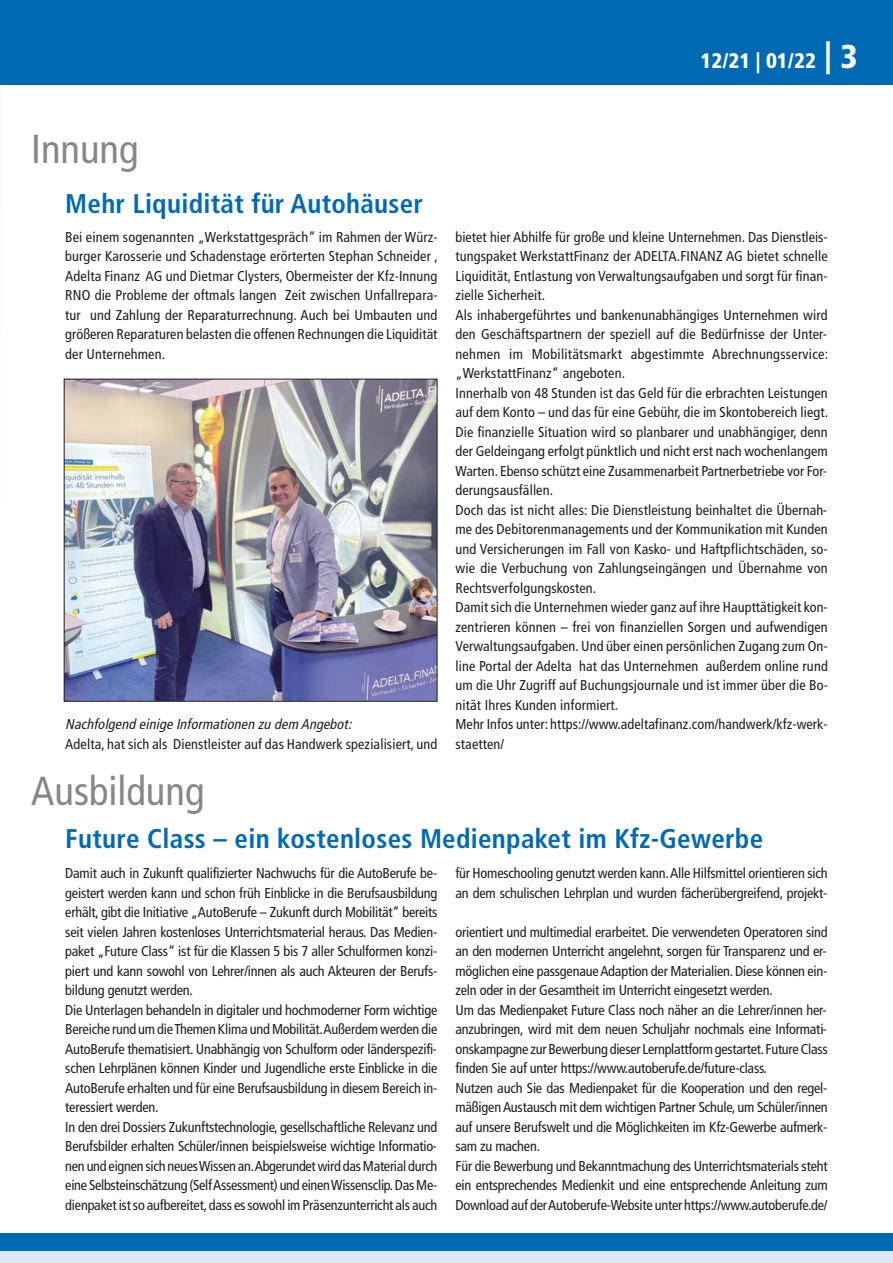
<style>
.page{position:relative;width:893px;height:1263px;background:#fff}
.page>*{position:absolute;margin:0;border:0;box-sizing:border-box;transform-origin:0 0}
.t1{font:condensed 40.5px "Frutiger";color:#878787}
.t2{font:700 condensed 27px "Frutiger";letter-spacing:.01em;color:#0069b4}
.t3{font:900 condensed 21px "Frutiger";color:#fff}
.t4{font:condensed 14.25px/19.5px "Frutiger";letter-spacing:-.015em;color:#1d1d1b}
.t5{font:condensed 14.25px/19.5px "Frutiger";letter-spacing:.01em;color:#1d1d1b}
.t6{font:italic condensed 14.25px "Frutiger";color:#1d1d1b}
.s1{font-size:33px}
</style>
<div class="page">
<div style="left:0;top:1250px;width:893px;height:13px;background:#dfe6f6"></div>
<div style="left:0;top:1233px;width:893px;height:17px;background:#0069b4"></div>
<div style="left:0;top:0;width:893px;height:85px;background:#0069b4"></div>
<img style="left:66px;top:381px;width:369px;height:319px">
<div style="left:64px;top:379px;width:373px;height:323px;border:1px solid #1d1d1b"></div>
<h3 class="t3" style="left:700px;top:54px;width:158px">12/21 | 01/22 <span class="s1">| 3</span></h3>
<h1 class="t1" style="left:31px;top:133px;width:109px">Innung</h1>
<h2 class="t2" style="left:65px;top:193px;width:359px">Mehr Liquidität für Autohäuser</h2>
<p class="t4" style="left:65px;top:228px;width:374px;text-align:justify">Bei einem sogenannten „Werkstattgespräch“ im Rahmen der Würz&shy;burger Karosserie und Schadenstage erörterten Stephan Schneider , Adelta Finanz AG und Dietmar Clysters, Obermeister der Kfz-Innung RNO die Probleme der oftmals langen Zeit zwischen Unfallrepara&shy;tur und Zahlung der Reparaturrechnung. Auch bei Umbauten und größeren Reparaturen belasten die offenen Rechnungen die Liquidität der Unternehmen.</p>
<p class="t6" style="left:65px;top:719px;width:291px">Nachfolgend einige Informationen zu dem Angebot:</p>
<p class="t5" style="left:65px;top:735px;width:374px">Adelta, hat sich als Dienstleister auf das Handwerk spezialisiert, und</p>
<h1 class="t1" style="left:31px;top:774px;width:175px">Ausbildung</h1>
<p class="t5" style="left:455px;top:228px;width:374px">bietet hier Abhilfe für große und kleine Unternehmen. Das Dienstleis - tungspaket WerkstattFinanz der ADELTA.FINANZ AG bietet schnelle Liquidität, Entlastung von Verwaltungsaufgaben und sorgt für finan&shy;zielle Sicherheit.<br>Als inhabergeführtes und bankenunabhängiges Unternehmen wird den Geschäftspartnern der speziell auf die Bedürfnisse der Unter&shy;nehmen im Mobilitätsmarkt abgestimmte Abrechnungsservice: „WerkstattFinanz“ angeboten.<br>Innerhalb von 48 Stunden ist das Geld für die erbrachten Leistungen auf dem Konto – und das für eine Gebühr, die im Skontobereich liegt.<br>Die finanzielle Situation wird so planbarer und unabhängiger, denn der Geldeingang erfolgt pünktlich und nicht erst nach wochenlangem Warten. Ebenso schützt eine Zusammenarbeit Partnerbetriebe vor For&shy;derungsausfällen.<br>Doch das ist nicht alles: Die Dienstleistung beinhaltet die Übernah&shy;me des Debitorenmanagements und der Kommunikation mit Kunden und Versicherungen im Fall von Kasko- und Haftpflichtschäden, so&shy;wie die Verbuchung von Zahlungseingängen und Übernahme von Rechtsverfolgungskosten.<br>Damit sich die Unternehmen wieder ganz auf ihre Haupttätigkeit kon&shy;zentrieren können – frei von finanziellen Sorgen und aufwendigen Verwaltungsaufgaben. Und über einen persönlichen Zugang zum On&shy;line Portal der Adelta hat das Unternehmen außerdem online rund um die Uhr Zugriff auf Buchungsjournale und ist immer über die Bo&shy;nität Ihres Kunden informiert.<br>Mehr Infos unter: https://www.adeltafinanz.com/handwerk/kfz-werk&shy;staetten/</p>
<h2 class="t2" style="left:65px;top:828px;width:699px">Future Class – ein kostenloses Medienpaket im Kfz-Gewerbe</h2>
<p class="t4" style="left:65px;top:865px;width:374px">Damit auch in Zukunft qualifizierter Nachwuchs für die AutoBerufe be&shy;geistert werden kann und schon früh Einblicke in die Berufsausbildung erhält, gibt die Initiative „AutoBerufe – Zukunft durch Mobilität“ bereits seit vielen Jahren kostenloses Unterrichtsmaterial heraus. Das Medien&shy;paket „Future Class“ ist für die Klassen 5 bis 7 aller Schulformen konzi&shy;piert und kann sowohl von Lehrer/innen als auch Akteuren der Berufs&shy;bildung genutzt werden.<br>Die Unterlagen behandeln in digitaler und hochmoderner Form wichtige Bereiche rund um die Themen Klima und Mobilität. Außerdem werden die AutoBerufe thematisiert. Unabhängig von Schulform oder länderspezifi&shy;schen Lehrplänen können Kinder und Jugendliche erste Einblicke in die AutoBerufe erhalten und für eine Berufsausbildung in diesem Bereich in&shy;teressiert werden.<br>In den drei Dossiers Zukunftstechnologie, gesellschaftliche Relevanz und Berufsbilder erhalten Schüler/innen beispielsweise wichtige Informatio&shy;nen und eignen sich neues Wissen an. Abgerundet wird das Material durch eine Selbsteinschätzung (Self Assessment) und einen Wissensclip. Das Me&shy;dienpaket ist so aufbereitet, dass es sowohl im Präsenzunterricht als auch</p>
<p class="t4" style="left:455px;top:865px;width:374px">für Homeschooling genutzt werden kann. Alle Hilfsmittel orientieren sich an dem schulischen Lehrplan und wurden fächerübergreifend, projekt -</p>
<p class="t4" style="left:455px;top:923px;width:374px">orientiert und multimedial erarbeitet. Die verwendeten Operatoren sind an den modernen Unterricht angelehnt, sorgen für Transparenz und er&shy;möglichen eine passgenaue Adaption der Materialien. Diese können ein&shy;zeln oder in der Gesamtheit im Unterricht eingesetzt werden.<br>Um das Medienpaket Future Class noch näher an die Lehrer/innen her&shy;anzubringen, wird mit dem neuen Schuljahr nochmals eine Informati&shy;onskampagne zur Bewerbung dieser Lernplattform gestartet. Future Class finden Sie auf unter https://www.autoberufe.de/future-class.<br>Nutzen auch Sie das Medienpaket für die Kooperation und den regel&shy;mäßigen Austausch mit dem wichtigen Partner Schule, um Schüler/innen auf unsere Berufswelt und die Möglichkeiten im Kfz-Gewerbe aufmerk&shy;sam zu machen.<br>Für die Bewerbung und Bekanntmachung des Unterrichtsmaterials steht ein entsprechendes Medienkit und eine entsprechende Anleitung zum Download auf der Autoberufe-Website unter https://www.autoberufe.de/</p>
</div>
